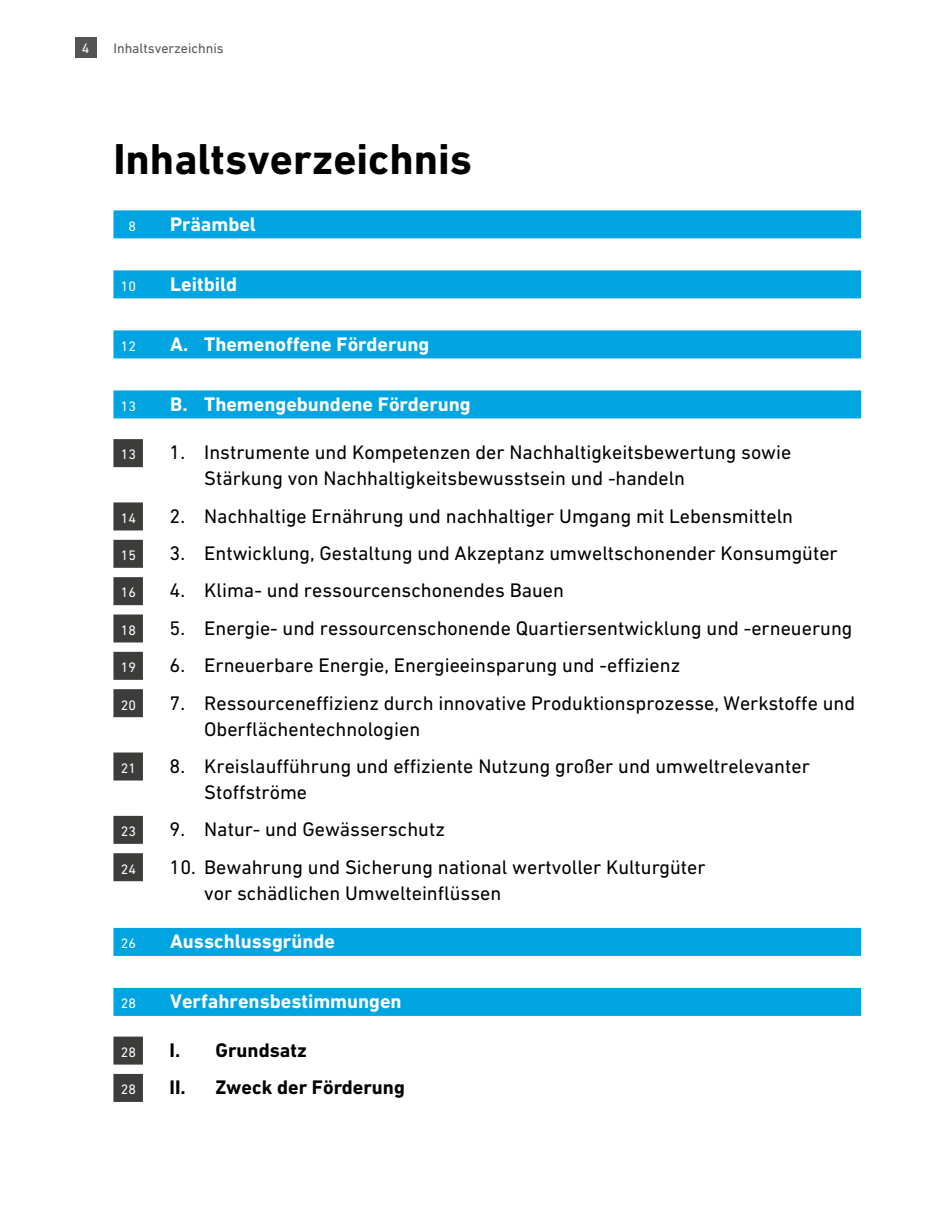
<style>
.page{position:relative;width:936px;height:1219px;background:#fff}
.page>*{position:absolute;margin:0;border:0;box-sizing:border-box;transform-origin:0 0}
.Copy_schwarz{font:700 44px "DIN Next W1 G";color:#000}
.t1{font:20px/26px "DIN Next W1 G";color:#000}
.t2{font:700 20px "DIN Next W1 G";color:#fff}
.t3{font:700 20px "DIN Next W1 G";color:#000}
.t4{font:14px "DIN Next W1 G";color:#fff}
.t5{font:14px "DIN Next W1 G";color:#555454}
</style>
<div class="page">
<div style="left:75px;top:38px;width:22px;height:20px;background:#555454"></div>
<div style="left:113px;top:210px;width:748px;height:28px;background:#00a4e1"></div>
<div style="left:113px;top:270px;width:748px;height:28px;background:#00a4e1"></div>
<div style="left:113px;top:330px;width:748px;height:28px;background:#00a4e1"></div>
<div style="left:113px;top:390px;width:748px;height:28px;background:#00a4e1"></div>
<div style="left:113px;top:439px;width:30px;height:28px;background:#3c3c3b"></div>
<div style="left:113px;top:502px;width:30px;height:28px;background:#3c3c3b"></div>
<div style="left:113px;top:540px;width:30px;height:28px;background:#3c3c3b"></div>
<div style="left:113px;top:577px;width:30px;height:28px;background:#3c3c3b"></div>
<div style="left:113px;top:614px;width:30px;height:28px;background:#3c3c3b"></div>
<div style="left:113px;top:652px;width:30px;height:28px;background:#3c3c3b"></div>
<div style="left:113px;top:689px;width:30px;height:28px;background:#3c3c3b"></div>
<div style="left:113px;top:752px;width:30px;height:28px;background:#3c3c3b"></div>
<div style="left:113px;top:816px;width:30px;height:28px;background:#3c3c3b"></div>
<div style="left:113px;top:853px;width:30px;height:28px;background:#3c3c3b"></div>
<div style="left:113px;top:928px;width:748px;height:28px;background:#00a4e1"></div>
<div style="left:113px;top:988px;width:748px;height:28px;background:#00a4e1"></div>
<div style="left:113px;top:1037px;width:30px;height:28px;background:#3c3c3b"></div>
<div style="left:113px;top:1074px;width:30px;height:28px;background:#3c3c3b"></div>
<p class="t4" style="left:82px;top:40px;width:9px">4</p>
<p class="t5" style="left:113px;top:40px;width:112px">Inhaltsverzeichnis</p>
<p class="Copy_schwarz" style="left:113px;top:134px;width:360px">Inhaltsverzeichnis</p>
<p class="t4" style="left:128px;top:218px;width:9px">8</p>
<p class="t2" style="left:170px;top:212px;width:87px">Präambel</p>
<p class="t4" style="left:121px;top:278px;width:17px">10</p>
<p class="t2" style="left:170px;top:272px;width:68px">Leitbild</p>
<p class="t4" style="left:121px;top:338px;width:17px">12</p>
<p class="t2" style="left:170px;top:332px;width:261px">A. Themenoffene Förderung</p>
<p class="t4" style="left:121px;top:398px;width:17px">13</p>
<p class="t2" style="left:170px;top:392px;width:302px">B. Themengebundene Förderung</p>
<p class="t4" style="left:121px;top:447px;width:17px">13</p>
<p class="t1" style="left:204px;top:439px;width:588px;text-indent:-35px">1. Instrumente und Kompetenzen der Nachhaltigkeitsbewertung sowie<br>Stärkung von Nachhaltigkeitsbewusstsein und -handeln</p>
<p class="t4" style="left:121px;top:510px;width:17px">14</p>
<p class="t1" style="left:169px;top:503px;width:625px">2. Nachhaltige Ernährung und nachhaltiger Umgang mit Lebensmitteln</p>
<p class="t4" style="left:121px;top:547px;width:17px">15</p>
<p class="t1" style="left:169px;top:540px;width:669px">3. Entwicklung, Gestaltung und Akzeptanz umweltschonender Konsumgüter</p>
<p class="t4" style="left:121px;top:585px;width:17px">16</p>
<p class="t1" style="left:169px;top:577px;width:396px">4. Klima- und ressourcenschonendes Bauen</p>
<p class="t4" style="left:121px;top:622px;width:17px">18</p>
<p class="t1" style="left:169px;top:615px;width:684px">5. Energie- und ressourcenschonende Quartiersentwicklung und -erneuerung</p>
<p class="t4" style="left:121px;top:659px;width:17px">19</p>
<p class="t1" style="left:169px;top:652px;width:512px">6. Erneuerbare Energie, Energieeinsparung und -effizienz</p>
<p class="t4" style="left:121px;top:697px;width:17px">20</p>
<p class="t1" style="left:204px;top:689px;width:652px;text-indent:-35px">7. Ressourceneffizienz durch innovative Produktionsprozesse, Werkstoffe und<br>Oberflächentechnologien</p>
<p class="t4" style="left:121px;top:760px;width:17px">21</p>
<p class="t1" style="left:204px;top:753px;width:607px;text-indent:-35px">8. Kreislaufführung und effiziente Nutzung großer und umweltrelevanter<br>Stoffströme</p>
<p class="t4" style="left:121px;top:823px;width:17px">23</p>
<p class="t1" style="left:169px;top:816px;width:277px">9. Natur- und Gewässerschutz</p>
<p class="t4" style="left:121px;top:861px;width:17px">24</p>
<p class="t1" style="left:204px;top:853px;width:503px;text-indent:-35px">10. Bewahrung und Sicherung national wertvoller Kulturgüter vor schädlichen Umwelteinflüssen</p>
<p class="t4" style="left:121px;top:935px;width:17px">26</p>
<p class="t2" style="left:170px;top:930px;width:166px">Ausschlussgründe</p>
<p class="t4" style="left:121px;top:995px;width:17px">28</p>
<p class="t2" style="left:170px;top:990px;width:233px">Verfahrensbestimmungen</p>
<p class="t4" style="left:121px;top:1044px;width:17px">28</p>
<p class="t3" style="left:169px;top:1038px;width:139px">I. Grundsatz</p>
<p class="t4" style="left:121px;top:1081px;width:17px">28</p>
<p class="t3" style="left:169px;top:1076px;width:237px">II. Zweck der Förderung</p>
</div>
